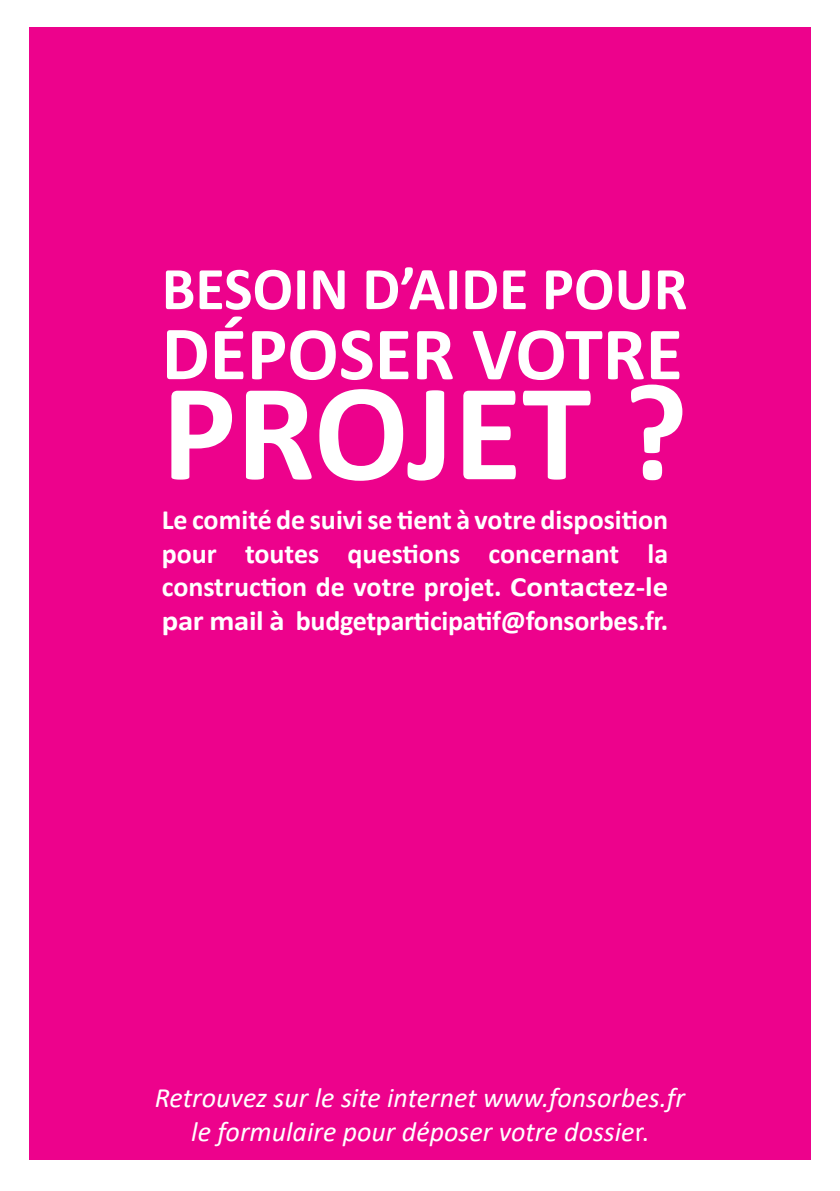
<style>
.page{position:relative;width:840px;height:1191px;background:#fff}
.page>*{position:absolute;margin:0;border:0;box-sizing:border-box;transform-origin:0 0}
.t1{font:700 140px "Calibri";color:#fff}
.t2{font:700 76px "Calibri";color:#fff}
.t3{font:700 61.2px "Calibri";color:#fff}
.texte{font:700 28px/33.6px "Calibri";letter-spacing:-.01em;color:#fff;text-align:justify}
.texte-2{font:italic 28px "Calibri";color:#fff}
.s1{font-size:77.6px}
.s2{font-style:normal}
</style>
<div class="page">
<div style="left:29px;top:27px;width:781px;height:1132px;background:#ed028c"></div>
<p class="t3" style="left:162px;top:245px;width:527px">BESOIN D’AIDE POUR</p>
<p class="t2" style="left:162px;top:300px;width:522px"><span class="s1">D</span>ÉPOSER VOTRE</p>
<p class="t1" style="left:162px;top:334px;width:527px">PROJET ?</p>
<p class="texte" style="left:162px;top:502px;width:508px">Le comité de suivi se tient à votre disposition pour toutes questions concernant la construction de votre projet. Contactez-le par mail à budgetparticipatif@fonsorbes.fr.</p>
<p class="texte-2" style="left:155px;top:1078px;width:531px">Retrouvez sur le site internet www.fonsorbes.fr</p>
<p class="texte-2" style="left:191px;top:1112px;width:458px">le formulaire pour déposer votre dossie<span class="s2">r.</span></p>
</div>
